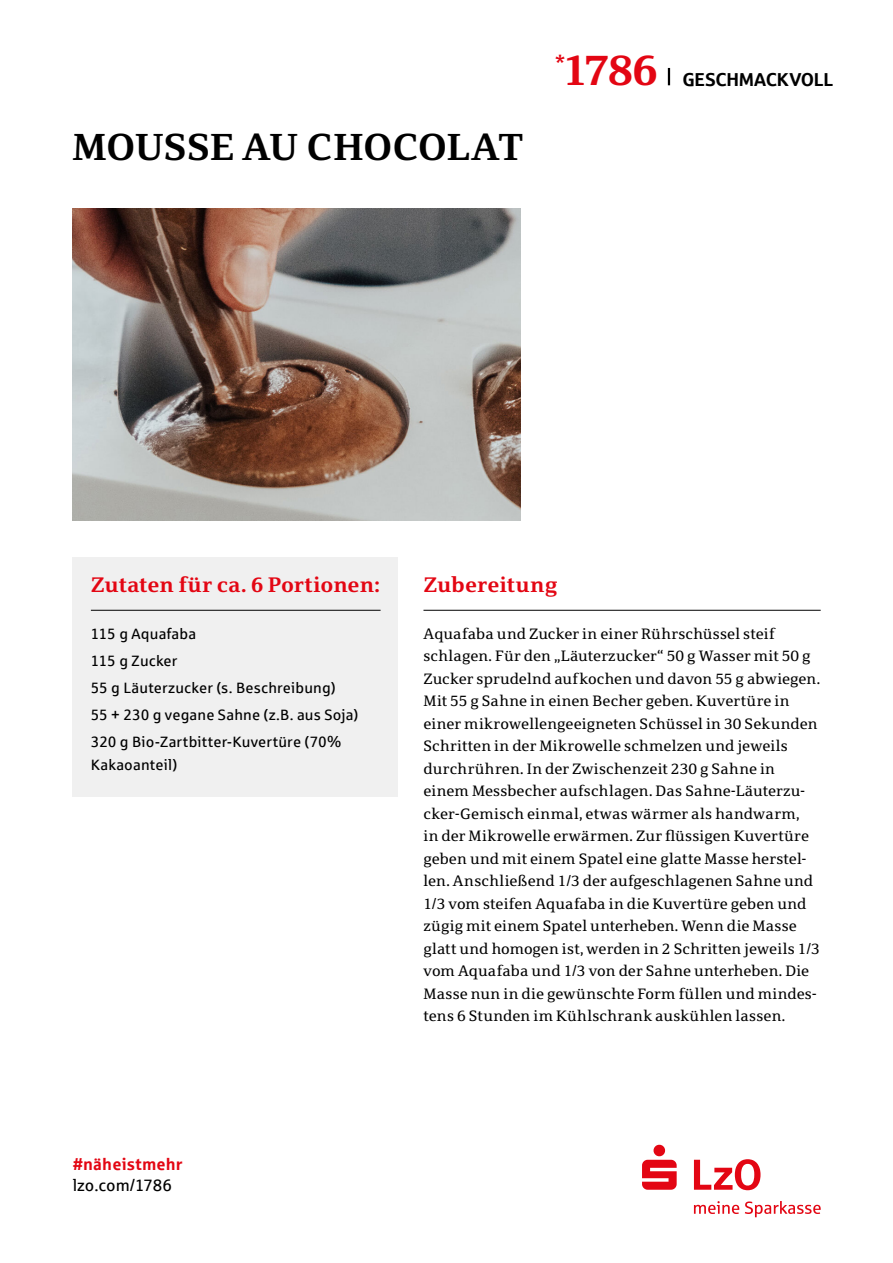
<style>
.page{position:relative;width:893px;height:1263px;background:#fff}
.page>*{position:absolute;margin:0;border:0;box-sizing:border-box;transform-origin:0 0}
.t1{font:700 42.6px "Sparkasse Serif";color:#e30613}
.t2{font:700 37.5px "Sparkasse Serif";letter-spacing:-.02em;color:#000}
.t3{font:700 21px "Sparkasse Serif";color:#e30613}
.t4{font:18.75px "Sparkasse Head";letter-spacing:.015em;color:#000}
.t5{font:700 16.5px "Sparkasse Rg";letter-spacing:.01em;color:#e30613}
.t6{font:16.5px "Sparkasse Rg";color:#000}
.t7{font:15px/22.5px "Sparkasse Serif";letter-spacing:.01em;color:#000}
.t8{font:15px/27.2px "Sparkasse Rg";letter-spacing:.01em;color:#000}
</style>
<div class="page">
<svg style="left:668px;top:68px;width:2px;height:17px"></svg>
<svg style="left:694px;top:1159px;width:66px;height:31px"></svg>
<svg style="left:642px;top:1145px;width:35px;height:45px"></svg>
<svg style="left:694px;top:1201px;width:127px;height:16px"></svg>
<hr style="left:423px;top:610px;width:398px;height:1px;background:#000">
<img style="left:73px;top:208px;width:447px;height:312px">
<div style="left:72px;top:558px;width:326px;height:239px;background:#f0f0f0"></div>
<hr style="left:91px;top:610px;width:290px;height:1px;background:#000">
<h2 class="t2" style="left:72px;top:124px;width:452px">MOUSSE AU CHOCOLAT</h2>
<h1 class="t1" style="left:555px;top:44px;width:104px"><sup>*</sup>1786</h1>
<p class="t4" style="left:683px;top:67px;width:152px">GESCHMACKVOLL</p>
<h3 class="t3" style="left:91px;top:572px;width:291px">Zutaten für ca. 6 Portionen:</h3>
<p class="t8" style="left:91px;top:620px;width:269px">115 g Aquafaba<br>115 g Zucker<br>55 g Läuterzucker (s. Beschreibung)<br>55 + 230 g vegane Sahne (z.B. aus Soja)<br>320 g Bio-Zartbitter-Kuvertüre (70%</p>
<p class="t8" style="left:91px;top:751px;width:88px">Kakaoanteil)</p>
<h3 class="t3" style="left:423px;top:572px;width:135px">Zubereitung</h3>
<p class="t7" style="left:423px;top:622px;width:398px">Aquafaba und Zucker in einer Rührschüssel steif schlagen. Für den „Läuterzucker“ 50 g Wasser mit 50 g Zucker sprudelnd aufkochen und davon 55 g abwiegen.<br>Mit 55 g Sahne in einen Becher geben. Kuvertüre in einer mikrowellengeeigneten Schüssel in 30 Sekunden Schritten in der Mikrowelle schmelzen und jeweils durchrühren. In der Zwischenzeit 230 g Sahne in einem Messbecher aufschlagen. Das Sahne-Läuterzu&shy;cker-Gemisch einmal, etwas wärmer als handwarm,<br>in der Mikrowelle erwärmen. Zur flüssigen Kuvertüre geben und mit einem Spatel eine glatte Masse herstel&shy;len. Anschließend 1/3 der aufgeschlagenen Sahne und 1/3 vom steifen Aquafaba in die Kuvertüre geben und zügig mit einem Spatel unterheben. Wenn die Masse glatt und homogen ist, werden in 2 Schritten jeweils 1/3 vom Aquafaba und 1/3 von der Sahne unterheben. Die Masse nun in die gewünschte Form füllen und mindes&shy;tens 6 Stunden im Kühlschrank auskühlen lassen.</p>
<p class="t5" style="left:73px;top:1153px;width:111px">#näheistmehr</p>
<p class="t6" style="left:73px;top:1175px;width:101px">lzo.com/1786</p>
</div>
